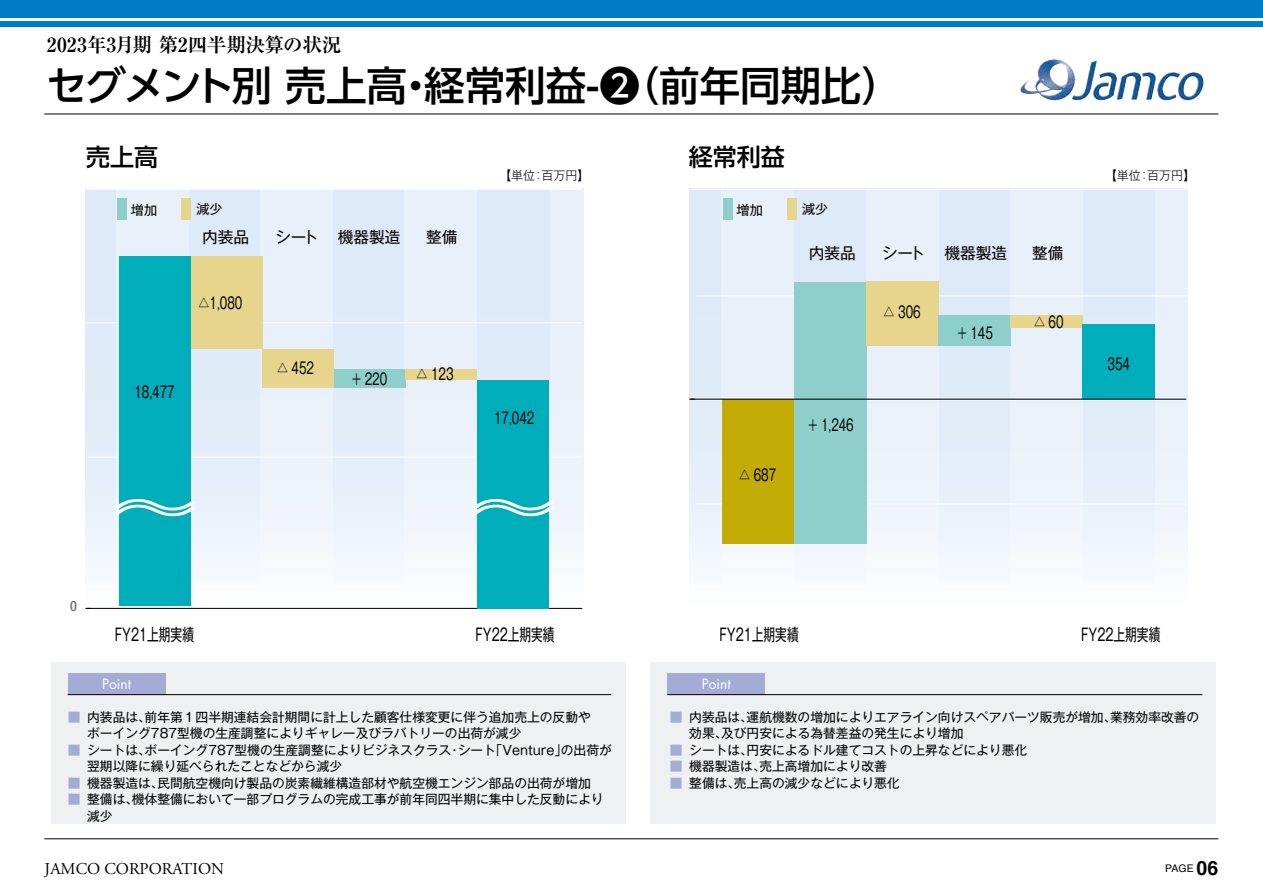
<style>
.page{position:relative;width:1263px;height:893px;background:#fff}
.page>*{position:absolute;margin:0;border:0;box-sizing:border-box;transform-origin:0 0}
.t1{font:300 57px "Gothic MB101 Pro";color:#fff;scale:1.89 1}
.t2{font:500 40.5px "UD Shin Go Pro";color:#000}
.t3{font:500 24px "UD Shin Go Pro";color:#000}
.t4{font:700 19.5px "Ryumin Pro";letter-spacing:-.01em;color:#000}
.t5{font:700 19.5px "Helvetica";color:#000}
.t6{font:16.95px "Gothic MB101 Pro";color:#000;scale:.69 1}
.t7{font:16.5px "Adobe Garamond Pro";color:#000}
.t8{font:15.9px "Gothic MB101 Pro";color:#000;scale:.69 1}
.t9{font:15.6px "Gothic MB101 Pro";color:#000}
.t10{font:500 condensed 14.25px "Helvetica Neue";color:#727171}
.t11{font:13.8px "Futura";color:#fff}
.t12{font:13.05px "Gothic MB101 Pro";color:#000}
.t13{font:12.75px/16.5px "Gothic MB101 Pro";color:#000}
.t14{font:12.75px "Gothic MB101 Pro";color:#a4acd6}
.t15{font:300 12.15px "Gothic MB101 Pro";color:#000}
.t16{font:10.5px "Helvetica";color:#000}
.s1{font-family:"Koz Go Pr 6 N"}
</style>
<div class="page">
<img style="left:1020px;top:59px;width:57px;height:41px">
<hr style="left:44px;top:114px;width:1174px;height:1px;background:#000">
<hr style="left:44px;top:838px;width:1174px;height:1px;background:#000">
<div style="left:1px;top:21px;width:1262px;height:6px;background:#007bc7"></div>
<div style="left:0;top:0;width:1262px;height:17px;background:#007bc7"></div>
<div style="left:51px;top:662px;width:574px;height:162px;background:#eef0f1"></div>
<div style="left:651px;top:662px;width:565px;height:162px;background:#eef0f1"></div>
<div style="left:68px;top:673px;width:97px;height:21px;background:#a4acd6"></div>
<div style="left:667px;top:673px;width:98px;height:21px;background:#a4acd6"></div>
<hr style="left:68px;top:694px;width:543px;height:1px;background:#000">
<svg style="left:86px;top:190px;width:465px;height:418px"></svg>
<div style="left:689px;top:189px;width:498px;height:419px;background:linear-gradient(to bottom,#d9e6f7,#f2f7fc)"></div>
<div style="left:116px;top:189px;width:72px;height:419px;background:linear-gradient(to right,#e9f0fa,#e8f0fa)"></div>
<svg style="left:260px;top:190px;width:72px;height:418px;fill:#e9f1fa"></svg>
<div style="left:405px;top:189px;width:72px;height:419px;background:linear-gradient(to bottom,#e3edf8,#f5f9fc)"></div>
<div style="left:551px;top:189px;width:72px;height:420px;background:linear-gradient(to right,#e8f0fa,#fff)"></div>
<hr style="left:86px;top:189px;width:496px;height:1px;background:#fff">
<hr style="left:86px;top:323px;width:496px;height:1px;background:#fff">
<hr style="left:86px;top:457px;width:496px;height:1px;background:#fff">
<div style="left:117px;top:199px;width:10px;height:21px;background:#8ecfcb"></div>
<div style="left:181px;top:199px;width:10px;height:21px;background:#e7d58d"></div>
<svg style="left:722px;top:190px;width:72px;height:418px;fill:#e8f0fa"></svg>
<svg style="left:866px;top:190px;width:72px;height:418px;fill:#eaf1fa"></svg>
<div style="left:1010px;top:189px;width:73px;height:419px;background:linear-gradient(to bottom,#e4edf9,#f5f9fc)"></div>
<div style="left:1155px;top:189px;width:58px;height:419px;background:linear-gradient(to right,#e6eff9,#fff)"></div>
<hr style="left:692px;top:189px;width:496px;height:1px;background:#fff">
<hr style="left:696px;top:296px;width:495px;height:1px;background:#fff">
<hr style="left:696px;top:400px;width:495px;height:1px;background:#fff">
<hr style="left:696px;top:504px;width:495px;height:1px;background:#fff">
<div style="left:723px;top:199px;width:10px;height:21px;background:#8ecfcb"></div>
<div style="left:787px;top:199px;width:10px;height:21px;background:#e7d58d"></div>
<div style="left:722px;top:399px;width:73px;height:144px;background:#c1ab04"></div>
<div style="left:795px;top:282px;width:72px;height:261px;background:#8ecfcb"></div>
<div style="left:867px;top:282px;width:72px;height:64px;background:#e7d58d"></div>
<div style="left:939px;top:315px;width:72px;height:31px;background:#8ecfcb"></div>
<div style="left:1011px;top:315px;width:72px;height:13px;background:#e7d58d"></div>
<div style="left:1083px;top:325px;width:72px;height:74px;background:#00aebb"></div>
<hr style="left:86px;top:608px;width:496px;height:1px;background:#000">
<hr style="left:690px;top:399px;width:496px;height:1px;background:#000">
<div style="left:120px;top:257px;width:71px;height:349px;background:#00aebb"></div>
<div style="left:191px;top:257px;width:72px;height:92px;background:#e7d58d"></div>
<div style="left:263px;top:349px;width:71px;height:39px;background:#e7d58d"></div>
<div style="left:334px;top:369px;width:72px;height:19px;background:#8ecfcb"></div>
<div style="left:406px;top:369px;width:71px;height:10px;background:#e7d58d"></div>
<div style="left:477px;top:380px;width:71px;height:228px;background:#00aebb"></div>
<hr style="left:667px;top:694px;width:535px;height:1px;background:#000">
<h3 class="t4" style="left:47px;top:30px;width:296px">2023年3月期第2四半期決算の状況</h3>
<h2 class="t2" style="left:46px;top:53px;width:858px">セグメント別売上高経常利益-❷（前年同期比(</h2>
<h2 class="t2" style="left:395px;top:53px;width:42px">・</h2>
<h3 class="t3" style="left:86px;top:137px;width:73px">売上高</h3>
<p class="t12" style="left:131px;top:199px;width:28px">増加</p>
<p class="t12" style="left:196px;top:198px;width:28px">減少</p>
<p class="t9" style="left:202px;top:225px;width:49px">内装品</p>
<p class="t8" style="left:199px;top:290px;width:65px">△1,080</p>
<p class="t9" style="left:275px;top:225px;width:45px">シート</p>
<p class="t9" style="left:338px;top:225px;width:64px">機器製造</p>
<p class="t9" style="left:426px;top:225px;width:33px">整備</p>
<p class="t15" style="left:499px;top:165px;width:38px">【単位</p>
<p class="t15" style="left:541px;top:165px;width:50px">百万円【</p>
<p class="t15" style="left:532px;top:165px;width:14px">：</p>
<h3 class="t3" style="left:689px;top:137px;width:97px">経常利益</h3>
<p class="t12" style="left:737px;top:199px;width:28px">増加</p>
<p class="t12" style="left:802px;top:198px;width:28px">減少</p>
<p class="t9" style="left:809px;top:240px;width:49px">内装品</p>
<p class="t9" style="left:882px;top:240px;width:45px">シート</p>
<p class="t8" style="left:884px;top:298px;width:55px">△ 306</p>
<p class="t8" style="left:134px;top:379px;width:60px">18,477</p>
<h1 class="t1" style="left:102px;top:457px;width:58px">~</h1>
<p class="t8" style="left:277px;top:355px;width:55px">△ 452</p>
<p class="t8" style="left:351px;top:366px;width:54px"><span class="s1">＋</span> 220</p>
<p class="t8" style="left:416px;top:360px;width:55px">△ 123</p>
<p class="t8" style="left:494px;top:404px;width:60px">17,042</p>
<h1 class="t1" style="left:459px;top:457px;width:58px">~</h1>
<p class="t8" style="left:739px;top:462px;width:55px">△ 687</p>
<p class="t8" style="left:807px;top:412px;width:69px"><span class="s1">＋</span> 1,246</p>
<p class="t9" style="left:944px;top:240px;width:64px">機器製造</p>
<p class="t8" style="left:957px;top:319px;width:54px"><span class="s1">＋</span> 145</p>
<p class="t9" style="left:1032px;top:240px;width:33px">整備</p>
<p class="t8" style="left:1034px;top:309px;width:44px">△ 60</p>
<p class="t15" style="left:1105px;top:165px;width:38px">【単位</p>
<p class="t15" style="left:1147px;top:165px;width:50px">百万円【</p>
<p class="t15" style="left:1138px;top:165px;width:14px">：</p>
<p class="t8" style="left:1108px;top:350px;width:34px">354</p>
<p class="t10" style="left:70px;top:597px;width:8px">0</p>
<h3 class="t6" style="left:115px;top:620px;width:116px">FY21上期実績</h3>
<p class="t11" style="left:102px;top:674px;width:30px">Point</p>
<h3 class="t6" style="left:475px;top:620px;width:116px">FY22上期実績</h3>
<h3 class="t6" style="left:719px;top:620px;width:116px">FY21上期実績</h3>
<p class="t11" style="left:702px;top:674px;width:30px">Point</p>
<h3 class="t6" style="left:1081px;top:620px;width:116px">FY22上期実績</h3>
<p class="t14" style="left:68px;top:706px;width:14px">■</p>
<p class="t13" style="left:145px;top:707px;width:448px">前年第１四半期連結会計期間に計上した顧客仕様変更に伴う追加売上の反動や</p>
<p class="t13" style="left:87px;top:707px;width:65px">内装品は、</p>
<p class="t14" style="left:670px;top:706px;width:14px">■</p>
<p class="t13" style="left:747px;top:707px;width:371px">運航機数の増加によりエアライン向けスペアパーツ販売が増加、</p>
<p class="t13" style="left:1110px;top:707px;width:91px">業務効率改善の</p>
<p class="t13" style="left:689px;top:707px;width:65px">内装品は、</p>
<p class="t13" style="left:87px;top:723px;width:436px">ボーイング787型機の生産調整によりギャレー及びラバトリーの出荷が減少</p>
<p class="t13" style="left:721px;top:723px;width:244px">及び円安による為替差益の発生により増加</p>
<p class="t13" style="left:689px;top:723px;width:40px">効果、</p>
<p class="t14" style="left:68px;top:739px;width:14px">■</p>
<p class="t13" style="left:145px;top:740px;width:308px">ボーイング787型機の生産調整によりビジネスクラス</p>
<p class="t13" style="left:490px;top:740px;width:79px">「Venture」</p>
<p class="t13" style="left:561px;top:740px;width:52px">の出荷が</p>
<p class="t13" style="left:87px;top:740px;width:65px">シートは、</p>
<p class="t13" style="left:458px;top:740px;width:40px">シート</p>
<p class="t13" style="left:448px;top:740px;width:14px">・</p>
<p class="t14" style="left:670px;top:739px;width:14px">■</p>
<p class="t13" style="left:747px;top:740px;width:282px">円安によるドル建てコストの上昇などにより悪化</p>
<p class="t13" style="left:689px;top:740px;width:65px">シートは、</p>
<p class="t13" style="left:157px;top:756px;width:435px;text-indent:-70px">翌期以降に繰り延べられたことなどから減少<br>民間航空機向け製品の炭素繊維構造部材や航空機エンジン部品の出荷が増加</p>
<p class="t13" style="left:87px;top:773px;width:78px">機器製造は、</p>
<p class="t14" style="left:68px;top:772px;width:14px">■</p>
<p class="t13" style="left:759px;top:756px;width:129px">売上高増加により改善</p>
<p class="t13" style="left:689px;top:756px;width:78px">機器製造は、</p>
<p class="t14" style="left:670px;top:756px;width:14px">■</p>
<p class="t13" style="left:734px;top:773px;width:167px">売上高の減少などにより悪化</p>
<p class="t13" style="left:689px;top:773px;width:52px">整備は、</p>
<p class="t14" style="left:670px;top:772px;width:14px">■</p>
<p class="t13" style="left:132px;top:789px;width:473px">機体整備において一部プログラムの完成工事が前年同四半期に集中した反動により</p>
<p class="t13" style="left:87px;top:789px;width:52px">整備は、</p>
<p class="t14" style="left:68px;top:789px;width:14px">■</p>
<p class="t13" style="left:87px;top:806px;width:27px">減少</p>
<p class="t7" style="left:45px;top:858px;width:181px">JAMCO CORPORATION</p>
<h3 class="t5" style="left:1196px;top:853px;width:23px">06</h3>
<p class="t16" style="left:1165px;top:860px;width:30px">PAGE</p>
</div>
